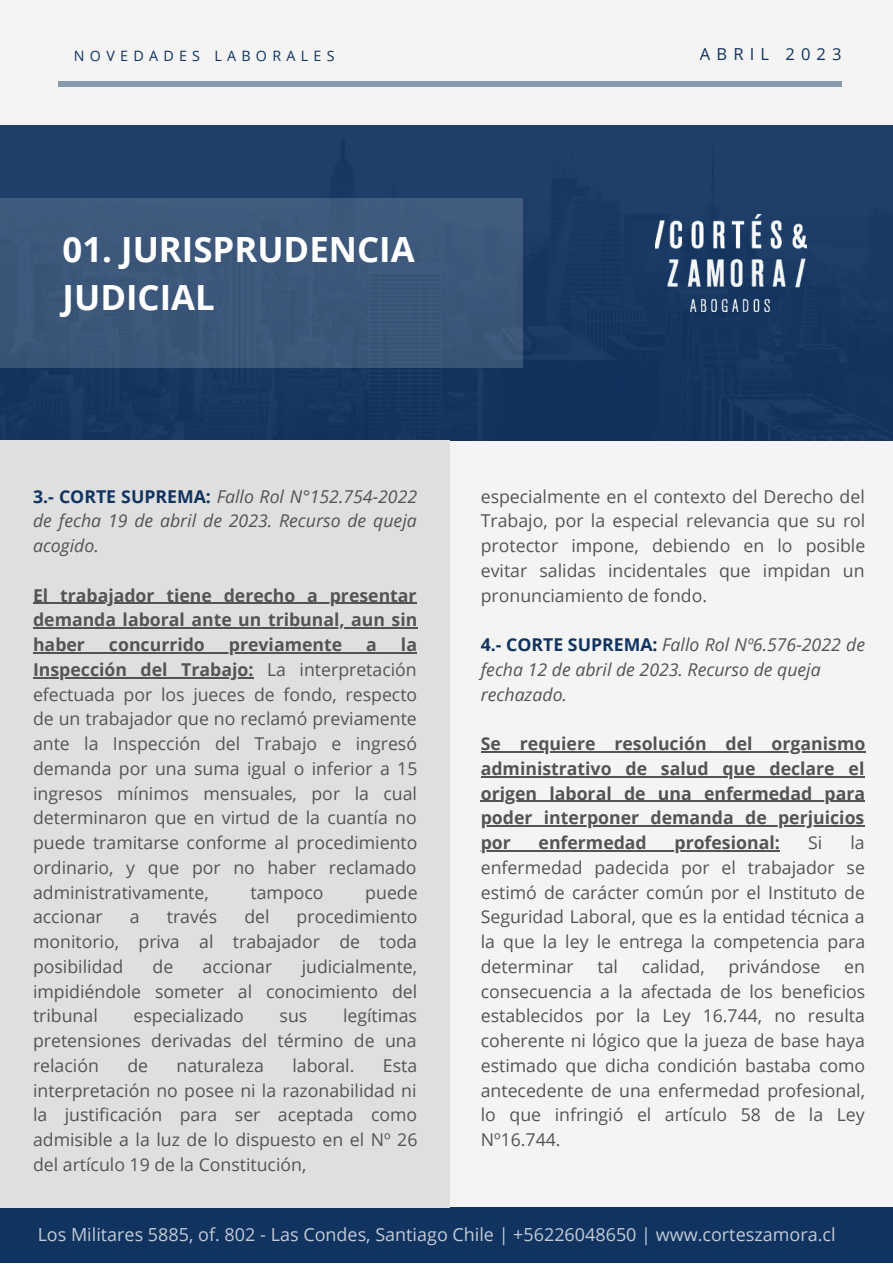
<style>
.page{position:relative;width:893px;height:1264px;background:#fff}
.page>*{position:absolute;margin:0;border:0;box-sizing:border-box;transform-origin:0 0}
.t1{font:700 34.8px "Open Sans";color:#fff}
.t2{font:18px "Open Sans";color:#fff}
.t3{font:17.7px/24.8px "Open Sans";color:#545454;text-align:justify}
.t4{font:700 17.7px/24.8px "Open Sans";color:#545454;text-align:justify}
.t5{font:italic 17.7px/24.8px "Open Sans";color:#545454;text-align:justify}
.t6{font:16.5px "Open Sans";letter-spacing:.37em;color:#113360}
.t7{font:14.25px "Open Sans";letter-spacing:.37em;color:#113360}
.s1{font-weight:700;font-style:normal;color:#113360}
.s2{font-weight:700}
</style>
<div class="page">
<div style="left:0;top:0;width:892px;height:1262px;background:#f4f4f4"></div>
<hr style="left:58px;top:82px;width:783px;height:4px;background:#8898ad">
<div style="left:0;top:1206px;width:892px;height:56px;background:#113360"></div>
<div style="left:0;top:125px;width:892px;height:315px;background:#193963"></div>
<img style="left:655px;top:214px;width:151px;height:98px">
<div style="left:0;top:198px;width:522px;height:169px;background:#3d587b"></div>
<div style="left:0;top:440px;width:449px;height:766px;background:#dfdfdf"></div>
<hr style="left:33px;top:603px;width:383px;height:1px;background:#545454">
<hr style="left:33px;top:627px;width:384px;height:1px;background:#545454">
<hr style="left:33px;top:652px;width:384px;height:1px;background:#545454">
<hr style="left:33px;top:677px;width:220px;height:1px;background:#545454">
<hr style="left:480px;top:751px;width:385px;height:1px;background:#545454">
<hr style="left:480px;top:776px;width:384px;height:1px;background:#545454">
<hr style="left:480px;top:800px;width:385px;height:1px;background:#545454">
<hr style="left:480px;top:825px;width:384px;height:1px;background:#545454">
<hr style="left:480px;top:850px;width:299px;height:1px;background:#545454">
<p class="t7" style="left:74px;top:45px;width:262px">NOVEDADES LABORALES</p>
<p class="t6" style="left:700px;top:42px;width:143px">ABRIL 2023</p>
<p class="t1" style="left:63px;top:224px;width:353px">01. JURISPRUDENCIA</p>
<p class="t1" style="left:63px;top:273px;width:154px">JUDICIAL</p>
<p class="t5" style="left:33px;top:483px;width:385px"><span class="s1">3.- CORTE SUPREMA:</span> Fallo Rol N°152.754-2022 de fecha 19 de abril de 2023. Recurso de queja acogido.</p>
<p class="t4" style="left:33px;top:582px;width:386px">El trabajador tiene derecho a presentar demanda laboral ante un tribunal, aun sin haber</p>
<p class="t3" style="left:33px;top:632px;width:386px;text-indent:368px"><span class="s2">la Inspección del Trabajo:</span> La interpretación efectuada por los jueces de fondo, respecto de un trabajador que no reclamó previamente ante la Inspección del Trabajo e ingresó demanda por una suma igual o inferior a 15 ingresos mínimos mensuales, por la cual determinaron que en virtud de la cuantía no puede tramitarse conforme al procedimiento ordinario, y que por no haber reclamado administrativamente,</p>
<p class="t4" style="left:109px;top:632px;width:97px">concurrido</p>
<p class="t4" style="left:229px;top:632px;width:115px">previamente</p>
<p class="t4" style="left:366px;top:632px;width:12px">a</p>
<p class="t3" style="left:250px;top:879px;width:75px">tampoco</p>
<p class="t3" style="left:365px;top:879px;width:54px">puede</p>
<p class="t3" style="left:33px;top:904px;width:71px">accionar</p>
<p class="t3" style="left:130px;top:904px;width:11px">a</p>
<p class="t3" style="left:167px;top:904px;width:52px">través</p>
<p class="t3" style="left:244px;top:904px;width:27px">del</p>
<p class="t3" style="left:33px;top:904px;width:386px;text-indent:263px">procedimiento monitorio, priva al trabajador de toda posibilidad</p>
<p class="t3" style="left:33px;top:953px;width:385px;text-indent:268px">judicialmente, impidiéndole someter al conocimiento del tribunal</p>
<p class="t3" style="left:152px;top:953px;width:22px">de</p>
<p class="t3" style="left:203px;top:953px;width:71px">accionar</p>
<p class="t3" style="left:33px;top:1003px;width:385px;text-indent:310px">legítimas pretensiones derivadas del término de una relación</p>
<p class="t3" style="left:133px;top:1003px;width:112px">especializado</p>
<p class="t3" style="left:279px;top:1003px;width:29px">sus</p>
<p class="t3" style="left:127px;top:1052px;width:22px">de</p>
<p class="t3" style="left:177px;top:1052px;width:89px">naturaleza</p>
<p class="t3" style="left:292px;top:1052px;width:64px">laboral.</p>
<p class="t3" style="left:33px;top:1052px;width:386px;text-indent:350px">Esta interpretación no posee ni la razonabilidad ni la justificación para ser aceptada como admisible a la luz de lo dispuesto en el Nº 26 del artículo 19 de la Constitución,</p>
<p class="t3" style="left:480px;top:483px;width:386px">especialmente en el contexto del Derecho del Trabajo, por la especial relevancia que su rol protector impone, debiendo en lo posible evitar salidas incidentales que impidan un pronunciamiento de fondo.</p>
<p class="t5" style="left:480px;top:632px;width:386px"><span class="s1">4.- CORTE SUPREMA:</span> Fallo Rol Nº6.576-2022 de fecha 12 de abril de 2023. Recurso de queja</p>
<p class="t5" style="left:480px;top:681px;width:88px">rechazado.</p>
<p class="t4" style="left:480px;top:731px;width:386px">Se requiere resolución del organismo administrativo de salud que declare el origen laboral de una enfermedad para poder interponer demanda de perjuicios por</p>
<p class="t4" style="left:538px;top:829px;width:110px">enfermedad</p>
<p class="t4" style="left:674px;top:829px;width:107px">profesional:</p>
<p class="t3" style="left:808px;top:829px;width:16px">Si</p>
<p class="t3" style="left:480px;top:829px;width:386px;text-indent:369px">la enfermedad padecida por el trabajador se estimó de carácter común por el Instituto de Seguridad Laboral, que es la entidad técnica a la que la ley le entrega la competencia para determinar</p>
<p class="t3" style="left:597px;top:953px;width:22px">tal</p>
<p class="t3" style="left:641px;top:953px;width:64px">calidad,</p>
<p class="t3" style="left:728px;top:953px;width:93px">privándose</p>
<p class="t3" style="left:480px;top:953px;width:386px;text-indent:363px">en consecuencia a la afectada de los beneficios establecidos por la Ley 16.744, no resulta coherente ni lógico que la jueza de base haya estimado que dicha condición bastaba como antecedente de una enfermedad profesional, lo que infringió el artículo 58 de la Ley Nº16.744.</p>
<p class="t2" style="left:38px;top:1221px;width:799px">Los Militares 5885, of. 802 - Las Condes, Santiago Chile | +56226048650 | www.corteszamora.cl</p>
</div>
